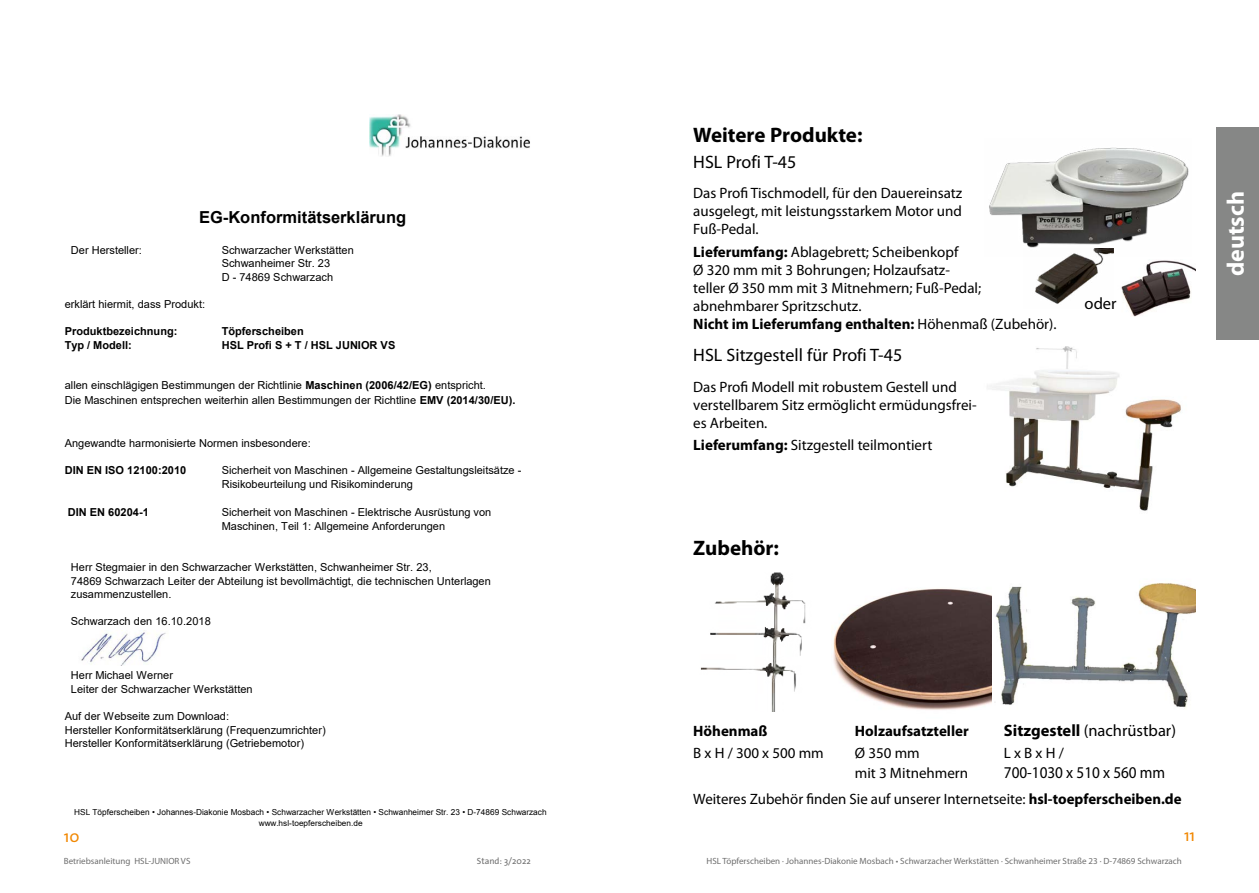
<style>
.page{position:relative;width:1259px;height:893px;background:#fff}
.page>*{position:absolute;margin:0;border:0;box-sizing:border-box;transform-origin:0 0}
.t1{font:700 24px "Myriad Pro";color:#fff}
.t2{font:700 21px "Myriad Pro";color:#000}
.t3{font:18px "Myriad Pro";color:#000}
.t4{font:16.5px "Myriad Pro";color:#000}
.t5{font:700 16.5px "Arial";color:#000}
.t6{font:16.5px "Myriad Pro";color:#000;scale:.92 1}
.t7{font:16.5px "The Sans Os F";color:#f18700}
.t8{font:15px/18px "Myriad Pro";color:#000}
.t9{font:700 15px "Myriad Pro";color:#000}
.t10{font:10.95px/13.5px "Arial";color:#000}
.t11{font:700 10.95px "Arial";color:#000}
.t12{font:9px "Myriad Pro";color:#6e6e6e}
.t13{font:9px "The Sans Os F";color:#6e6e6e}
.t14{font:8.25px "Arial";letter-spacing:.005em;color:#000}
.t15{font:8.25px "Arial";letter-spacing:.005em;color:#000}
.s1{font-weight:700}
</style>
<div class="page">
<div style="left:1216px;top:128px;width:43px;height:212px;background:#868786"></div>
<img style="left:989px;top:147px;width:200px;height:107px">
<img style="left:987px;top:346px;width:194px;height:165px">
<img style="left:700px;top:572px;width:106px;height:140px">
<img style="left:833px;top:588px;width:158px;height:122px">
<img style="left:994px;top:583px;width:201px;height:126px">
<img style="left:81px;top:630px;width:85px;height:35px">
<img style="left:369px;top:115px;width:161px;height:41px">
<img style="left:1121px;top:260px;width:74px;height:56px">
<img style="left:1023px;top:249px;width:90px;height:55px">
<h3 class="t5" style="left:199px;top:205px;width:209px">EG-Konformitätserklärung</h3>
<p class="t10" style="left:71px;top:243px;width:72px">Der Hersteller:</p>
<p class="t10" style="left:222px;top:243px;width:134px">Schwarzacher Werkstätten<br>Schwanheimer Str. 23<br>D - 74869 Schwarzach</p>
<p class="t10" style="left:65px;top:297px;width:142px">erklärt hiermit, dass Produkt:</p>
<p class="t11" style="left:65px;top:323px;width:114px">Produktbezeichnung:</p>
<p class="t11" style="left:222px;top:323px;width:84px">Töpferscheiben</p>
<p class="t11" style="left:65px;top:337px;width:69px">Typ / Modell:</p>
<p class="t11" style="left:222px;top:337px;width:175px">HSL Profi S + T / HSL JUNIOR VS</p>
<p class="t10" style="left:65px;top:378px;width:452px;line-height:14.2px">allen einschlägigen Bestimmungen der Richtlinie <span class="s1">Maschinen (2006/42/EG)</span> entspricht.<br>Die Maschinen entsprechen weiterhin allen Bestimmungen der Richtline <span class="s1">EMV (2014/30/EU).</span></p>
<p class="t10" style="left:65px;top:436px;width:247px">Angewandte harmonisierte Normen insbesondere:</p>
<p class="t11" style="left:65px;top:462px;width:123px">DIN EN ISO 12100:2010</p>
<p class="t10" style="left:222px;top:463px;width:301px;line-height:14.2px">Sicherheit von Maschinen - Allgemeine Gestaltungsleitsätze -<br>Risikobeurteilung und Risikominderung</p>
<p class="t11" style="left:68px;top:505px;width:82px">DIN EN 60204-1</p>
<p class="t10" style="left:222px;top:505px;width:271px;line-height:14.2px">Sicherheit von Maschinen - Elektrische Ausrüstung von<br>Maschinen, Teil 1: Allgemeine Anforderungen</p>
<p class="t10" style="left:71px;top:560px;width:421px">Herr Stegmaier in den Schwarzacher Werkstätten, Schwanheimer Str. 23,<br>74869 Schwarzach Leiter der Abteilung ist bevollmächtigt, die technischen Unterlagen zusammenzustellen.</p>
<p class="t10" style="left:71px;top:614px;width:141px">Schwarzach den 16.10.2018</p>
<p class="t10" style="left:71px;top:669px;width:183px">Herr Michael Werner<br>Leiter der Schwarzacher Werkstätten</p>
<p class="t10" style="left:65px;top:709px;width:262px">Auf der Webseite zum Download:<br>Hersteller Konformitätserklärung (Frequenzumrichter)<br>Hersteller Konformitätserklärung (Getriebemotor)</p>
<p class="t14" style="left:74px;top:807px;width:474px">HSL Töpferscheiben • Johannes-Diakonie Mosbach • Schwarzacher Werkstätten • Schwanheimer Str. 23 • D-74869 Schwarzach</p>
<p class="t15" style="left:259px;top:818px;width:105px">www.hsl-toepferscheiben.de</p>
<h2 class="t2" style="left:693px;top:122px;width:171px">Weitere Produkte:</h2>
<h3 class="t3" style="left:693px;top:151px;width:105px">HSL Profi T-45</h3>
<h3 class="t8" style="left:693px;top:184px;width:270px;text-align:justify">Das Profi Tischmodell, für den Dauereinsatz ausgelegt, mit leistungsstarkem Motor und Fuß-Pedal.</h3>
<h3 class="t8" style="left:693px;top:242px;width:365px"><span class="s1">Lieferumfang:</span> Ablagebrett; Scheibenkopf<br>Ø 320 mm mit 3 Bohrungen; Holzaufsatz-<br>teller Ø 350 mm mit 3 Mitnehmern; Fuß-Pedal; abnehmbarer Spritzschutz.<br><span class="s1">Nicht im Lieferumfang enthalten:</span> Höhenmaß (Zubehör).</h3>
<h3 class="t3" style="left:693px;top:344px;width:210px">HSL Sitzgestell für Profi T-45</h3>
<h3 class="t8" style="left:693px;top:378px;width:285px">Das Profi Modell mit robustem Gestell und verstellbarem Sitz ermöglicht ermüdungsfrei&shy;es Arbeiten.</h3>
<h3 class="t8" style="left:693px;top:436px;width:241px"><span class="s1">Lieferumfang:</span> Sitzgestell teilmontiert</h3>
<h3 class="t4" style="left:1084px;top:293px;width:34px">oder</h3>
<h2 class="t2" style="left:693px;top:534px;width:87px">Zubehör:</h2>
<h3 class="t9" style="left:693px;top:721px;width:76px">Höhenmaß</h3>
<h3 class="t9" style="left:855px;top:721px;width:115px">Holzaufsatzteller</h3>
<h3 class="t4" style="left:1004px;top:720px;width:174px"><span class="s1">Sitzgestell</span> (nachrüstbar)</h3>
<h3 class="t8" style="left:693px;top:744px;width:132px">B x H / 300 x 500 mm</h3>
<h3 class="t8" style="left:855px;top:744px;width:66px">Ø 350 mm</h3>
<h3 class="t8" style="left:1004px;top:744px;width:61px">L x B x H /</h3>
<h3 class="t8" style="left:855px;top:763px;width:115px">mit 3 Mitnehmern</h3>
<h3 class="t6" style="left:1004px;top:762px;width:177px">700-1030 x 510 x 560 mm</h3>
<h3 class="t8" style="left:693px;top:790px;width:490px">Weiteres Zubehör finden Sie auf unserer Internetseite: <span class="s1">hsl-toepferscheiben.de</span></h3>
<h3 class="t7" style="left:64px;top:826px;width:17px">10</h3>
<h3 class="t7" style="left:1184px;top:825px;width:13px">11</h3>
<p class="t12" style="left:64px;top:856px;width:128px">Betriebsanleitung HSL-JUNIOR VS</p>
<p class="t13" style="left:477px;top:856px;width:55px">Stand: 3/2022</p>
<p class="t12" style="left:706px;top:856px;width:477px">HSL Töpferscheiben · Johannes-Diakonie Mosbach • Schwarzacher Werkstätten · Schwanheimer Straße 23 · D-74869 Schwarzach</p>
<h1 class="t1" style="left:1220px;top:276px;width:87px;rotate:-90deg">deutsch</h1>
</div>
